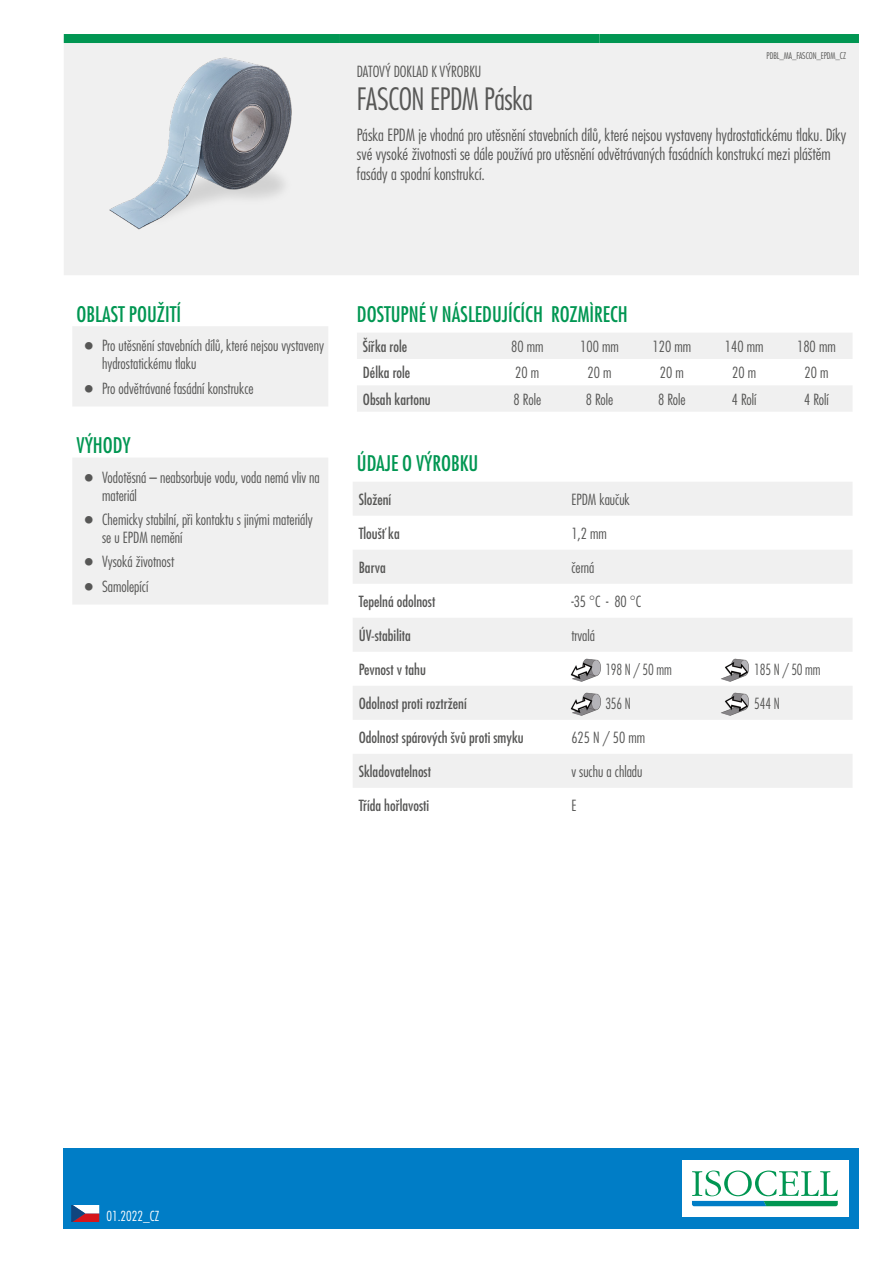
<style>
.page{position:relative;width:893px;height:1263px;background:#fff}
.page>*{position:absolute;margin:0;border:0;box-sizing:border-box;transform-origin:0 0}
.t1{font:300 condensed 30px "Futura LT Pro";letter-spacing:-.015em;color:#575756}
.t2{font:500 condensed 21px "Futura LT Pro";color:#009652}
.t3{font:300 condensed 16.5px/19.8px "Futura LT Pro";color:#575756}
.t4{font:300 condensed 15px/18px "Futura LT Pro";color:#575756}
.t5{font:500 condensed 15px "Futura LT Pro";color:#575756}
.t6{font:300 condensed 15px "Futura LT Pro";color:#575756;scale:.92 1}
.t7{font:300 condensed 13.5px "Futura LT Pro";color:#fff}
.t8{font:300 condensed 9px "Futura LT Pro";letter-spacing:-.01em;color:#575756}
</style>
<div class="page">
<div style="left:64px;top:1148px;width:795px;height:81px;background:#007dc6"></div>
<div style="left:682px;top:1160px;width:166px;height:57px;background:#fff"></div>
<svg style="left:692px;top:1170px;width:146px;height:36px"></svg>
<svg style="left:71px;top:1205px;width:28px;height:16px"></svg>
<div style="left:64px;top:43px;width:795px;height:232px;background:#f0f0f0"></div>
<div style="left:64px;top:34px;width:276px;height:9px;background:#009652"></div>
<div style="left:340px;top:34px;width:259px;height:9px;background:#009652"></div>
<div style="left:599px;top:34px;width:260px;height:9px;background:#009652"></div>
<svg style="left:72px;top:326px;width:256px;height:278px;fill:#f0f0f0"></svg>
<svg style="left:357px;top:333px;width:495px;height:79px"></svg>
<svg style="left:353px;top:482px;width:499px;height:306px;fill:#f0f0f0"></svg>
<img style="left:64px;top:46px;width:281px;height:196px">
<img style="left:568px;top:658px;width:33px;height:25px">
<img style="left:717px;top:658px;width:33px;height:25px">
<img style="left:568px;top:692px;width:33px;height:25px">
<img style="left:717px;top:692px;width:33px;height:25px">
<svg style="left:85px;top:342px;width:8px;height:8px"></svg>
<svg style="left:85px;top:385px;width:8px;height:7px"></svg>
<svg style="left:85px;top:474px;width:8px;height:7px"></svg>
<svg style="left:85px;top:516px;width:8px;height:7px"></svg>
<svg style="left:85px;top:558px;width:8px;height:8px"></svg>
<svg style="left:85px;top:583px;width:8px;height:7px"></svg>
<p class="t4" style="left:357px;top:62px;width:126px">DATOVÝ DOKLAD K VÝROBKU</p>
<p class="t8" style="left:767px;top:50px;width:81px">PDBL_MA_FASCON_EPDM_CZ</p>
<h1 class="t1" style="left:357px;top:80px;width:177px">FASCON EPDM Páska</h1>
<p class="t3" style="left:357px;top:125px;width:491px">Páska EPDM je vhodná pro utěsnění stavebních dílů, které nejsou vystaveny hydrostatickému tlaku. Díky své vysoké životnosti se dále používá pro utěsnění odvětrávaných fasádních konstrukcí mezi pláštěm fasády a spodní konstrukcí.</p>
<h2 class="t2" style="left:77px;top:300px;width:106px">OBLAST POUŽITÍ</h2>
<p class="t4" style="left:102px;top:337px;width:223px">Pro utěsnění stavebních dílů, které nejsou vystaveny hydrostatickému tlaku</p>
<p class="t4" style="left:102px;top:379px;width:153px">Pro odvětrávané fasádní konstrukce</p>
<h2 class="t2" style="left:77px;top:431px;width:56px">VÝHODY</h2>
<p class="t4" style="left:102px;top:468px;width:219px">Vodotěsná – neabsorbuje vodu, voda nemá vliv na materiál</p>
<p class="t4" style="left:102px;top:510px;width:212px">Chemicky stabilní, při kontaktu s jinými materiály se u EPDM nemění</p>
<p class="t4" style="left:102px;top:550px;width:74px;line-height:24.5px">Vysoká životnost<br>Samolepící</p>
<h2 class="t2" style="left:357px;top:300px;width:272px">DOSTUPNÉ V NÁSLEDUJÍCÍCH ROZMÌRECH</h2>
<p class="t5" style="left:363px;top:336px;width:46px">Šířka role</p>
<p class="t4" style="left:511px;top:337px;width:34px">80 mm</p>
<p class="t4" style="left:580px;top:337px;width:40px">100 mm</p>
<p class="t4" style="left:653px;top:337px;width:40px">120 mm</p>
<p class="t4" style="left:725px;top:337px;width:40px">140 mm</p>
<p class="t4" style="left:797px;top:337px;width:40px">180 mm</p>
<p class="t5" style="left:363px;top:362px;width:49px">Délka role</p>
<p class="t4" style="left:515px;top:364px;width:25px">20 m</p>
<p class="t4" style="left:588px;top:364px;width:25px">20 m</p>
<p class="t4" style="left:660px;top:364px;width:25px">20 m</p>
<p class="t4" style="left:732px;top:364px;width:25px">20 m</p>
<p class="t4" style="left:804px;top:364px;width:25px">20 m</p>
<p class="t5" style="left:363px;top:389px;width:69px">Obsah kartonu</p>
<p class="t4" style="left:513px;top:390px;width:29px">8 Role</p>
<p class="t4" style="left:586px;top:390px;width:29px">8 Role</p>
<p class="t4" style="left:658px;top:390px;width:29px">8 Role</p>
<p class="t4" style="left:732px;top:390px;width:26px">4 Rolí</p>
<p class="t4" style="left:804px;top:390px;width:26px">4 Rolí</p>
<h2 class="t2" style="left:357px;top:449px;width:123px">ÚDAJE O VÝROBKU</h2>
<p class="t5" style="left:359px;top:489px;width:34px">Složení</p>
<p class="t4" style="left:571px;top:490px;width:60px">EPDM kaučuk</p>
<p class="t5" style="left:359px;top:523px;width:43px">Tloušť ka</p>
<p class="t4" style="left:571px;top:524px;width:37px">1,2 mm</p>
<p class="t5" style="left:359px;top:557px;width:29px">Barva</p>
<p class="t4" style="left:571px;top:558px;width:24px">černá</p>
<p class="t5" style="left:359px;top:591px;width:78px">Tepelná odolnost</p>
<p class="t4" style="left:571px;top:592px;width:72px">-35 °C - 80 °C</p>
<p class="t5" style="left:359px;top:625px;width:54px">ÚV-stabilita</p>
<p class="t4" style="left:571px;top:626px;width:25px">trvalá</p>
<p class="t5" style="left:359px;top:659px;width:69px">Pevnost v tahu</p>
<p class="t6" style="left:605px;top:660px;width:74px">198 N / 50 mm</p>
<p class="t6" style="left:754px;top:660px;width:74px">185 N / 50 mm</p>
<p class="t5" style="left:359px;top:693px;width:110px">Odolnost proti roztržení</p>
<p class="t6" style="left:605px;top:694px;width:29px">356 N</p>
<p class="t6" style="left:754px;top:694px;width:29px">544 N</p>
<p class="t5" style="left:359px;top:727px;width:166px">Odolnost spárových švů proti smyku</p>
<p class="t4" style="left:571px;top:728px;width:75px">625 N / 50 mm</p>
<p class="t5" style="left:359px;top:761px;width:74px">Skladovatelnost</p>
<p class="t4" style="left:571px;top:762px;width:73px">v suchu a chladu</p>
<p class="t5" style="left:359px;top:795px;width:72px">Třída hořlavosti</p>
<p class="t4" style="left:571px;top:796px;width:7px">E</p>
<p class="t7" style="left:107px;top:1208px;width:54px">01.2022_CZ</p>
</div>
